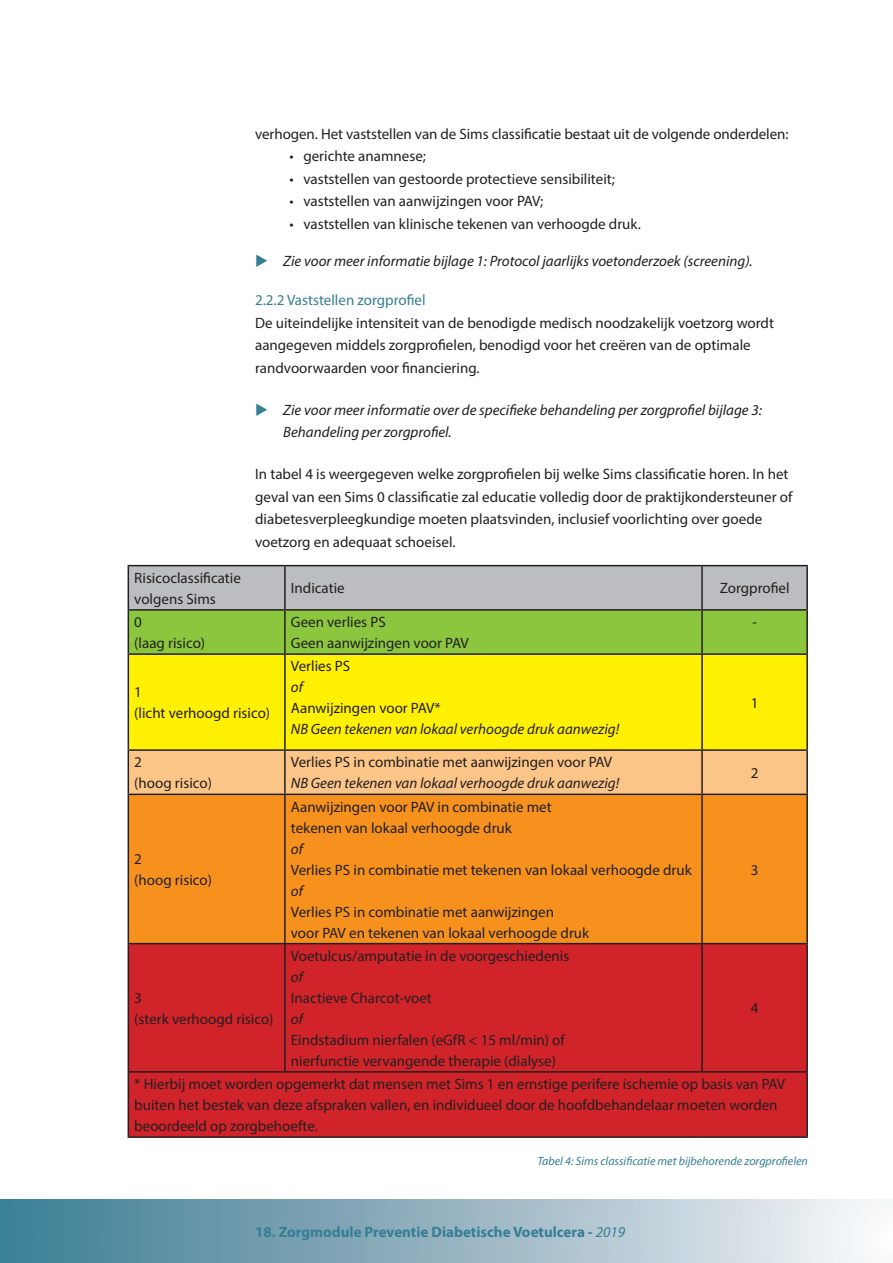
<style>
.page{position:relative;width:893px;height:1263px;background:#fff}
.page>*{position:absolute;margin:0;border:0;box-sizing:border-box;transform-origin:0 0}
.t1{font:15px/21px "Myriad Pro";color:#231f20}
.t2{font:italic 15px/22.5px "Myriad Pro";color:#231f20}
.t3{font:700 15px "Myriad Pro";color:#347f94}
.t4{font:15px "Myriad Pro";color:#347f94}
.t5{font:italic 12px "Myriad Pro";color:#347f94}
.s1{color:#347f94}
.s2{font-weight:400;font-style:italic}
</style>
<div class="page">
<div style="left:0;top:1199px;width:893px;height:64px;background:linear-gradient(to right,#397991,#f7f4f7)"></div>
<svg style="left:129px;top:566px;width:677px;height:87px;background:#a3c07f"></svg>
<div style="left:129px;top:655px;width:677px;height:94px;background:#fff101"></div>
<div style="left:129px;top:751px;width:677px;height:43px;background:#fcc588"></div>
<div style="left:129px;top:795px;width:677px;height:148px;background:#f6911e"></div>
<div style="left:129px;top:944px;width:677px;height:192px;background:#d1232a"></div>
<hr style="left:128px;top:565px;width:157px;height:1px;background:#231f20">
<hr style="left:128px;top:566px;width:1px;height:43px;background:#231f20">
<hr style="left:285px;top:565px;width:417px;height:1px;background:#231f20">
<hr style="left:284px;top:566px;width:2px;height:43px;background:#231f20">
<hr style="left:702px;top:565px;width:106px;height:1px;background:#231f20">
<hr style="left:701px;top:566px;width:2px;height:43px;background:#231f20">
<hr style="left:806px;top:566px;width:2px;height:43px;background:#231f20">
<hr style="left:128px;top:609px;width:157px;height:2px;background:#231f20">
<hr style="left:128px;top:611px;width:1px;height:42px;background:#231f20">
<hr style="left:285px;top:609px;width:417px;height:2px;background:#231f20">
<hr style="left:284px;top:611px;width:2px;height:42px;background:#231f20">
<hr style="left:702px;top:609px;width:106px;height:2px;background:#231f20">
<hr style="left:701px;top:611px;width:2px;height:42px;background:#231f20">
<hr style="left:806px;top:611px;width:2px;height:42px;background:#231f20">
<hr style="left:128px;top:653px;width:157px;height:2px;background:#231f20">
<hr style="left:128px;top:655px;width:1px;height:94px;background:#231f20">
<hr style="left:285px;top:653px;width:417px;height:2px;background:#231f20">
<hr style="left:284px;top:655px;width:2px;height:94px;background:#231f20">
<hr style="left:702px;top:653px;width:106px;height:2px;background:#231f20">
<hr style="left:701px;top:655px;width:2px;height:94px;background:#231f20">
<hr style="left:806px;top:655px;width:2px;height:94px;background:#231f20">
<hr style="left:128px;top:749px;width:157px;height:2px;background:#231f20">
<hr style="left:128px;top:751px;width:1px;height:43px;background:#231f20">
<hr style="left:285px;top:749px;width:417px;height:2px;background:#231f20">
<hr style="left:284px;top:751px;width:2px;height:43px;background:#231f20">
<hr style="left:702px;top:749px;width:106px;height:2px;background:#231f20">
<hr style="left:701px;top:751px;width:2px;height:43px;background:#231f20">
<hr style="left:806px;top:751px;width:2px;height:43px;background:#231f20">
<hr style="left:128px;top:794px;width:157px;height:1px;background:#231f20">
<hr style="left:128px;top:795px;width:1px;height:148px;background:#231f20">
<hr style="left:285px;top:794px;width:417px;height:1px;background:#231f20">
<hr style="left:284px;top:795px;width:2px;height:148px;background:#231f20">
<hr style="left:702px;top:794px;width:106px;height:1px;background:#231f20">
<hr style="left:701px;top:795px;width:2px;height:148px;background:#231f20">
<hr style="left:806px;top:795px;width:2px;height:148px;background:#231f20">
<hr style="left:128px;top:943px;width:157px;height:1px;background:#231f20">
<hr style="left:128px;top:944px;width:1px;height:127px;background:#231f20">
<hr style="left:285px;top:943px;width:417px;height:1px;background:#231f20">
<hr style="left:284px;top:944px;width:2px;height:127px;background:#231f20">
<hr style="left:702px;top:943px;width:106px;height:1px;background:#231f20">
<hr style="left:701px;top:944px;width:2px;height:127px;background:#231f20">
<hr style="left:806px;top:944px;width:2px;height:127px;background:#231f20">
<hr style="left:128px;top:1071px;width:157px;height:2px;background:#231f20">
<hr style="left:128px;top:1073px;width:1px;height:63px;background:#231f20">
<hr style="left:285px;top:1071px;width:417px;height:2px;background:#231f20">
<hr style="left:702px;top:1071px;width:106px;height:2px;background:#231f20">
<hr style="left:806px;top:1073px;width:2px;height:63px;background:#231f20">
<hr style="left:128px;top:1136px;width:157px;height:2px;background:#231f20">
<hr style="left:285px;top:1136px;width:417px;height:2px;background:#231f20">
<hr style="left:702px;top:1136px;width:106px;height:2px;background:#231f20">
<p class="t1" style="left:255px;top:123px;width:535px">verhogen. Het vaststellen van de Sims classificatie bestaat uit de volgende onderdelen:</p>
<p class="t1" style="left:290px;top:146px;width:138px">• gerichte anamnese;</p>
<p class="t1" style="left:290px;top:168px;width:327px">• vaststellen van gestoorde protectieve sensibiliteit;</p>
<p class="t1" style="left:290px;top:191px;width:255px">• vaststellen van aanwijzingen voor PAV;</p>
<p class="t1" style="left:290px;top:213px;width:353px">• vaststellen van klinische tekenen van verhoogde druk.</p>
<p class="t2" style="left:255px;top:250px;width:499px"><span class="s1">◆</span> Zie voor meer informatie bijlage 1: Protocol jaarlijks voetonderzoek (screening).</p>
<p class="t4" style="left:255px;top:291px;width:172px">2.2.2 Vaststellen zorgprofiel</p>
<p class="t1" style="left:255px;top:311px;width:520px;line-height:22.5px">De uiteindelijke intensiteit van de benodigde medisch noodzakelijk voetzorg wordt aangegeven middels zorgprofielen, benodigd voor het creëren van de optimale randvoorwaarden voor financiering.</p>
<p class="t2" style="left:283px;top:398px;width:480px;text-indent:-28px"><span class="s1">◆</span> Zie voor meer informatie over de specifieke behandeling per zorgprofiel bijlage 3:<br>Behandeling per zorgprofiel.</p>
<p class="t1" style="left:255px;top:463px;width:539px;line-height:22.5px">In tabel 4 is weergegeven welke zorgprofielen bij welke Sims classificatie horen. In het geval van een Sims 0 classificatie zal educatie volledig door de praktijkondersteuner of diabetesverpleegkundige moeten plaatsvinden, inclusief voorlichting over goede voetzorg en adequaat schoeisel.</p>
<p class="t1" style="left:134px;top:567px;width:108px">Risicoclassificatie volgens Sims</p>
<p class="t1" style="left:291px;top:578px;width:55px">Indicatie</p>
<p class="t1" style="left:720px;top:578px;width:71px">Zorgprofiel</p>
<p class="t1" style="left:134px;top:611px;width:72px">0<br>(laag risico)</p>
<p class="t1" style="left:291px;top:611px;width:179px">Geen verlies PS<br>Geen aanwijzingen voor PAV</p>
<p class="t1" style="left:752px;top:611px;width:6px">-</p>
<p class="t1" style="left:134px;top:681px;width:137px">1<br>(licht verhoogd risico)</p>
<p class="t1" style="left:291px;top:656px;width:61px">Verlies PS</p>
<p class="t2" style="left:291px;top:676px;width:14px">of</p>
<p class="t1" style="left:291px;top:698px;width:151px">Aanwijzingen voor PAV*</p>
<p class="t2" style="left:291px;top:718px;width:330px">NB Geen tekenen van lokaal verhoogde druk aanwezig!</p>
<p class="t1" style="left:751px;top:692px;width:9px">1</p>
<p class="t1" style="left:134px;top:751px;width:79px">2<br>(hoog risico)</p>
<p class="t1" style="left:291px;top:751px;width:323px">Verlies PS in combinatie met aanwijzingen voor PAV</p>
<p class="t2" style="left:291px;top:772px;width:330px">NB Geen tekenen van lokaal verhoogde druk aanwezig!</p>
<p class="t1" style="left:134px;top:848px;width:79px">2<br>(hoog risico)</p>
<p class="t1" style="left:134px;top:987px;width:141px">3<br>(sterk verhoogd risico)</p>
<p class="t1" style="left:291px;top:796px;width:262px">Aanwijzingen voor PAV in combinatie met tekenen van lokaal verhoogde druk</p>
<p class="t2" style="left:291px;top:837px;width:14px">of</p>
<p class="t1" style="left:291px;top:859px;width:402px">Verlies PS in combinatie met tekenen van lokaal verhoogde druk</p>
<p class="t2" style="left:291px;top:879px;width:14px">of</p>
<p class="t1" style="left:291px;top:901px;width:300px">Verlies PS in combinatie met aanwijzingen<br>voor PAV en tekenen van lokaal verhoogde druk</p>
<p class="t1" style="left:291px;top:945px;width:280px">Voetulcus/amputatie in de voorgeschiedenis</p>
<p class="t2" style="left:291px;top:965px;width:14px">of</p>
<p class="t1" style="left:291px;top:987px;width:143px">Inactieve Charcot-voet</p>
<p class="t2" style="left:291px;top:1007px;width:14px">of</p>
<p class="t1" style="left:291px;top:1029px;width:275px">Eindstadium nierfalen (eGfR &lt; 15 ml/min) of nierfunctie vervangende therapie (dialyse)</p>
<p class="t1" style="left:751px;top:762px;width:9px">2</p>
<p class="t1" style="left:751px;top:859px;width:9px">3</p>
<p class="t1" style="left:751px;top:997px;width:9px">4</p>
<p class="t1" style="left:134px;top:1073px;width:652px">* Hierbij moet worden opgemerkt dat mensen met Sims 1 en ernstige perifere ischemie op basis van PAV buiten het bestek van deze afspraken vallen, en individueel door de hoofdbehandelaar moeten worden beoordeeld op zorgbehoefte.</p>
<p class="t5" style="left:537px;top:1153px;width:272px">Tabel 4: Sims classificatie met bijbehorende zorgprofielen</p>
<p class="t3" style="left:255px;top:1222px;width:372px">18. Zorgmodule Preventie Diabetische Voetulcera - <span class="s2">2019</span></p>
</div>
